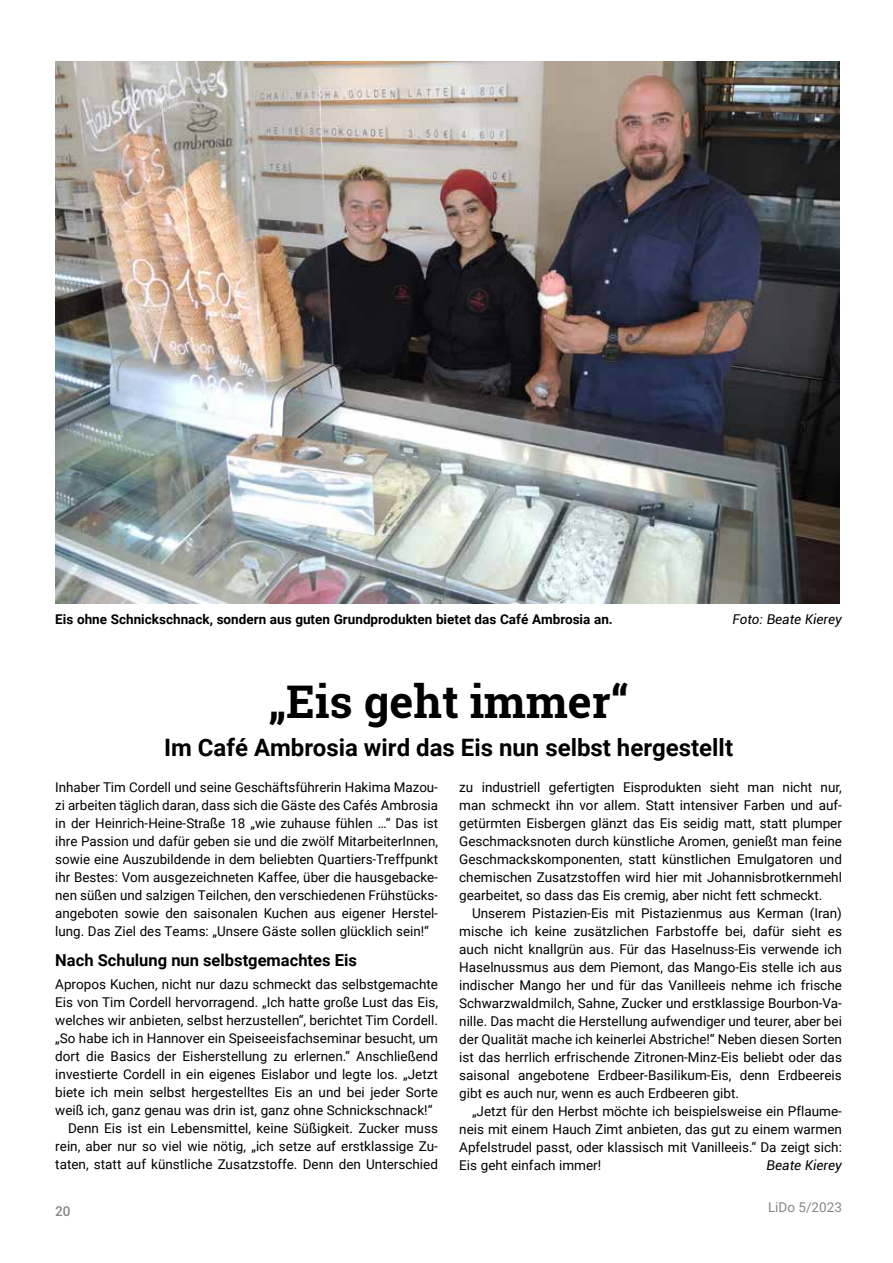
<style>
.page{position:relative;width:893px;height:1263px;background:#fff}
.page>*{position:absolute;margin:0;border:0;box-sizing:border-box;transform-origin:0 0}
.t1{font:700 45px "Roboto Slab";color:#000}
.t2{font:700 24px "Roboto";color:#000}
.t3{font:700 16.5px "Roboto";color:#000}
.t4{font:13.5px/18px "Roboto";color:#000;text-align:justify}
.t5{font:700 13.5px "Roboto";color:#000}
.t6{font:italic 13.5px "Roboto";color:#000}
.t7{font:13.5px "Roboto";color:#878786}
.t8{font:500 13.5px "Roboto";color:#878786}
</style>
<div class="page">
<img style="left:55px;top:62px;width:784px;height:541px">
<p class="t5" style="left:55px;top:610px;width:559px">Eis ohne Schnickschnack, sondern aus guten Grundprodukten bietet das Café Ambrosia an.</p>
<p class="t6" style="left:732px;top:610px;width:111px">Foto: Beate Kierey</p>
<h1 class="t1" style="left:268px;top:671px;width:363px">„Eis geht immer“</h1>
<h2 class="t2" style="left:164px;top:730px;width:570px">Im Café Ambrosia wird das Eis nun selbst hergestellt</h2>
<p class="t4" style="left:55px;top:778px;width:384px">Inhaber Tim Cordell und seine Geschäftsführerin Hakima Mazou&shy;zi arbeiten täglich daran, dass sich die Gäste des Cafés Ambrosia in der Heinrich-Heine-Straße 18 „wie zuhause fühlen …“ Das ist ihre Passion und dafür geben sie und die zwölf MitarbeiterInnen, sowie eine Auszubildende in dem beliebten Quartiers-Treffpunkt ihr Bestes: Vom ausgezeichneten Kaffee, über die hausgebacke&shy;nen süßen und salzigen Teilchen, den verschiedenen Frühstücks&shy;angeboten sowie den saisonalen Kuchen aus eigener Herstel&shy;lung. Das Ziel des Teams: „Unsere Gäste sollen glücklich sein!“</p>
<p class="t3" style="left:55px;top:949px;width:303px">Nach Schulung nun selbstgemachtes Eis</p>
<p class="t4" style="left:55px;top:974px;width:384px">Apropos Kuchen, nicht nur dazu schmeckt das selbstgemachte</p>
<p class="t4" style="left:55px;top:992px;width:384px">Eis von Tim Cordell hervorragend. „Ich hatte große Lust das Eis,</p>
<p class="t4" style="left:55px;top:1010px;width:384px">welches wir anbieten, selbst herzustellen“, berichtet Tim Cordell.</p>
<p class="t4" style="left:55px;top:1028px;width:384px">„So habe ich in Hannover ein Speiseeisfachseminar besucht, um</p>
<p class="t4" style="left:55px;top:1046px;width:384px">dort die Basics der Eisherstellung zu erlernen.“ Anschließend</p>
<p class="t4" style="left:55px;top:1064px;width:384px">investierte Cordell in ein eigenes Eislabor und legte los. „Jetzt</p>
<p class="t4" style="left:55px;top:1082px;width:384px">biete ich mein selbst hergestelltes Eis an und bei jeder Sorte</p>
<p class="t4" style="left:55px;top:1100px;width:379px">weiß ich, ganz genau was drin ist, ganz ohne Schnickschnack!“</p>
<p class="t4" style="left:68px;top:1118px;width:371px">Denn Eis ist ein Lebensmittel, keine Süßigkeit. Zucker muss</p>
<p class="t4" style="left:55px;top:1136px;width:384px">rein, aber nur so viel wie nötig, „ich setze auf erstklassige Zu-</p>
<p class="t4" style="left:55px;top:1154px;width:384px">taten, statt auf künstliche Zusatzstoffe. Denn den Unterschied</p>
<p class="t4" style="left:459px;top:778px;width:384px">zu industriell gefertigten Eisprodukten sieht man nicht nur, man schmeckt ihn vor allem. Statt intensiver Farben und auf&shy;getürmten Eisbergen glänzt das Eis seidig matt, statt plumper Geschmacksnoten durch künstliche Aromen, genießt man feine Geschmackskomponenten, statt künstlichen Emulgatoren und chemischen Zusatzstoffen wird hier mit Johannisbrotkernmehl gearbeitet, so dass das Eis cremig, aber nicht fett schmeckt.</p>
<p class="t4" style="left:459px;top:904px;width:384px;text-indent:13px">Unserem Pistazien-Eis mit Pistazienmus aus Kerman (Iran) mische ich keine zusätzlichen Farbstoffe bei, dafür sieht es auch nicht knallgrün aus. Für das Haselnuss-Eis verwende ich Haselnussmus aus dem Piemont, das Mango-Eis stelle ich aus indischer Mango her und für das Vanilleeis nehme ich frische Schwarzwaldmilch, Sahne, Zucker und erstklassige Bourbon-Va&shy;nille. Das macht die Herstellung aufwendiger und teurer, aber bei der Qualität mache ich keinerlei Abstriche!“ Neben diesen Sorten ist das herrlich erfrischende Zitronen-Minz-Eis beliebt oder das saisonal angebotene Erdbeer-Basilikum-Eis, denn Erdbeereis gibt es auch nur, wenn es auch Erdbeeren gibt.</p>
<p class="t4" style="left:459px;top:1102px;width:384px;text-indent:13px">„Jetzt für den Herbst möchte ich beispielsweise ein Pflaume&shy;neis mit einem Hauch Zimt anbieten, das gut zu einem warmen Apfelstrudel passt, oder klassisch mit Vanilleeis.“ Da zeigt sich:<br>Eis geht einfach immer!</p>
<p class="t6" style="left:767px;top:1156px;width:77px">Beate Kierey</p>
<p class="t8" style="left:55px;top:1202px;width:17px">20</p>
<p class="t7" style="left:768px;top:1197px;width:75px">LiDo 5/2023</p>
</div>
